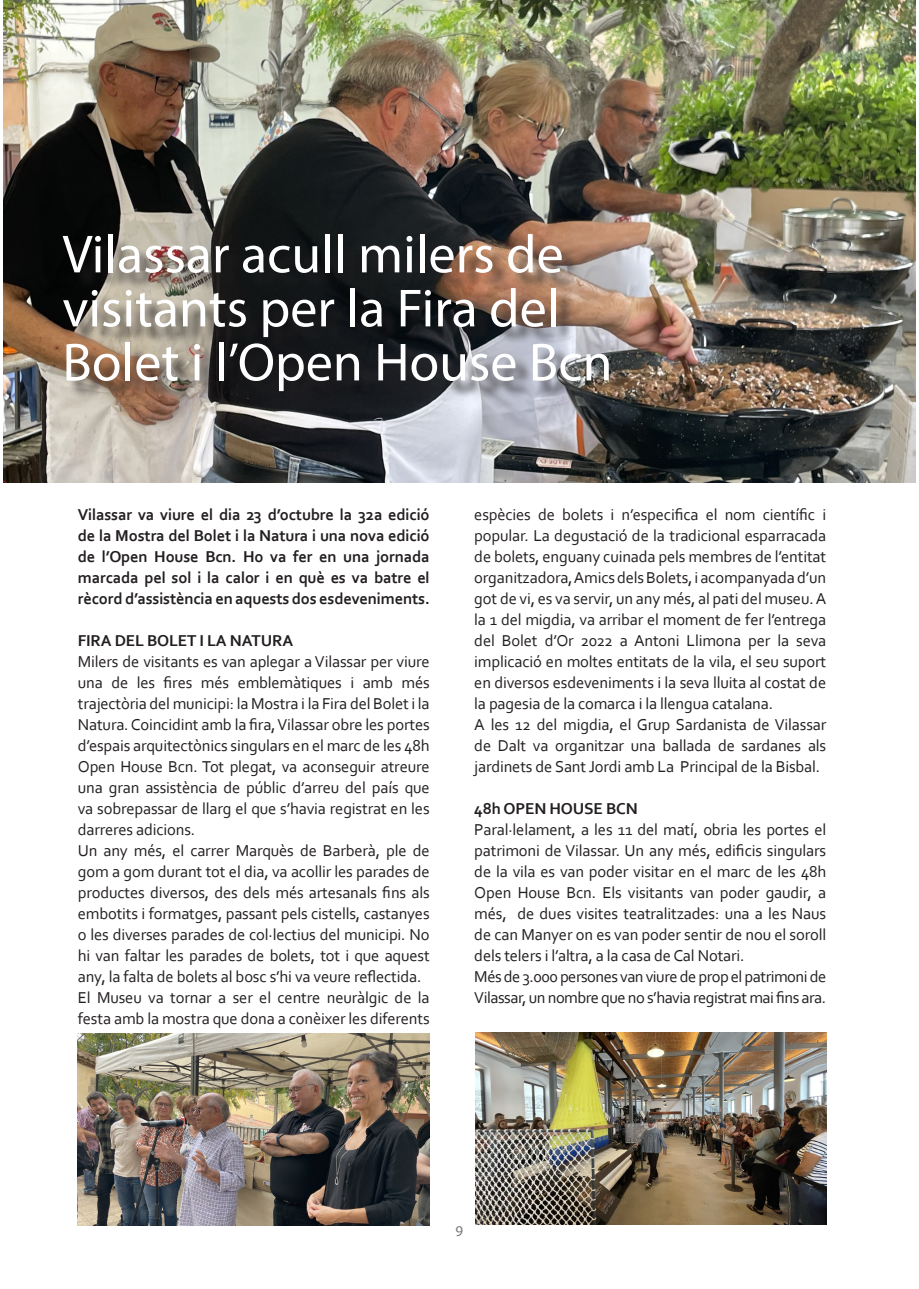
<style>
.page{position:relative;width:919px;height:1289px;background:#fff}
.page>*{position:absolute;margin:0;border:0;box-sizing:border-box;transform-origin:0 0}
.t1{font:54px/54px "Myriad Pro";color:#fff}
.t2{font:16.5px/21px "Corbel";letter-spacing:-.01em;color:#231f20;text-align:justify}
.t3{font:700 16.5px/21px "Corbel";letter-spacing:-.01em;color:#231f20;text-align:justify}
.t4{font:16.5px/21px "Corbel";letter-spacing:-.03em;color:#231f20}
.t5{font:15px "Myriad Pro";color:#787a7d}
</style>
<div class="page">
<img style="left:4px;top:1px;width:911px;height:482px">
<div style="left:66px;top:237px;width:561px;height:172px;background:#231f20;opacity:.75"></div>
<img style="left:78px;top:1033px;width:351px;height:192px">
<img style="left:475px;top:1032px;width:351px;height:191px">
<p class="t1" style="left:62px;top:226px;width:551px">Vilassar acull milers de visitants per la Fira del<br>Bolet i l’Open House Bcn</p>
<p class="t3" style="left:78px;top:503px;width:353px">Vilassar va viure el dia 23 d’octubre la 32a edició de la Mostra del Bolet i la Natura i una nova edició de l’Open House Bcn. Ho va fer en una jornada marcada pel sol i la calor i en què es va batre el rècord d’assistència en aquests dos esdeveniments.</p>
<p class="t3" style="left:78px;top:629px;width:217px">FIRA DEL BOLET I LA NATURA</p>
<p class="t2" style="left:78px;top:650px;width:353px">Milers de visitants es van aplegar a Vilassar per viure una de les fires més emblemàtiques i amb més trajectòria del municipi: la Mostra i la Fira del Bolet i la Natura. Coincidint amb la fira, Vilassar obre les portes d’espais arquitectònics singulars en el marc de les 48h Open House Bcn. Tot plegat, va aconseguir atreure una gran assistència de públic d’arreu del país que va sobrepassar de llarg el que s’havia registrat en les darreres adicions.</p>
<p class="t2" style="left:78px;top:839px;width:353px">Un any més, el carrer Marquès de Barberà, ple de gom a gom durant tot el dia, va acollir les parades de productes diversos, des dels més artesanals fins als embotits i formatges, passant pels cistells, castanyes o les diverses parades de col·lectius del municipi. No hi van faltar les parades de bolets, tot i que aquest any, la falta de bolets al bosc s’hi va veure reflectida.</p>
<p class="t2" style="left:78px;top:986px;width:353px">El Museu va tornar a ser el centre neuràlgic de la festa amb la mostra que dona a conèixer les diferents</p>
<p class="t2" style="left:474px;top:504px;width:353px">espècies de bolets i n’especifica el nom científic i popular. La degustació de la tradicional esparracada de bolets, enguany cuinada pels membres de l’entitat organitzadora, Amics dels Bolets, i acompanyada d’un got de vi, es va servir, un any més, al pati del museu. A la 1 del migdia, va arribar el moment de fer l’entrega del Bolet d’Or 2022 a Antoni Llimona per la seva implicació en moltes entitats de la vila, el seu suport en diversos esdeveniments i la seva lluita al costat de la pagesia de la comarca i la llengua catalana.</p>
<p class="t2" style="left:474px;top:714px;width:353px">A les 12 del migdia, el Grup Sardanista de Vilassar de Dalt va organitzar una ballada de sardanes als jardinets de Sant Jordi amb La Principal de la Bisbal.</p>
<p class="t3" style="left:474px;top:798px;width:165px">48h OPEN HOUSE BCN</p>
<p class="t2" style="left:474px;top:819px;width:353px">Paral·lelament, a les 11 del matí, obria les portes el patrimoni de Vilassar. Un any més, edificis singulars de la vila es van poder visitar en el marc de les 48h Open House Bcn. Els visitants van poder gaudir, a més, de dues visites teatralitzades: una a les Naus de can Manyer on es van poder sentir de nou el soroll dels telers i l’altra, a la casa de Cal Notari.</p>
<p class="t4" style="left:474px;top:966px;width:353px">Més de 3.000 persones van viure de prop el patrimoni de<br>Vilassar, un nombre que no s’havia registrat mai fins ara.</p>
<p class="t5" style="left:455px;top:1221px;width:9px">9</p>
</div>
